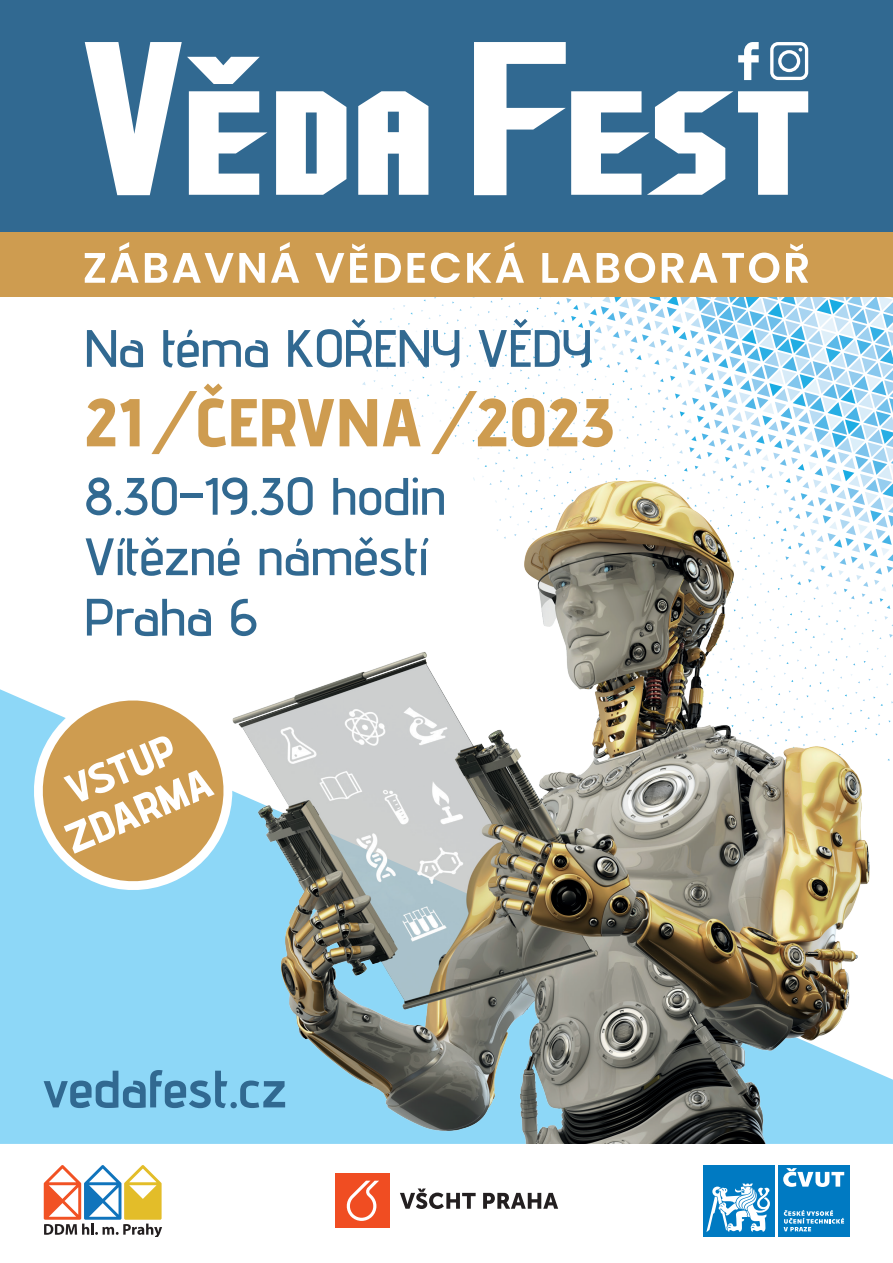
<style>
.page{position:relative;width:893px;height:1263px;background:#fff}
.page>*{position:absolute;margin:0;border:0;box-sizing:border-box;transform-origin:0 0}
.t1{font:800 67.5px "Advent Pro Expanded";letter-spacing:.015em;color:#ce9c50}
.t2{font:600 52.5px "Advent Pro Expanded";letter-spacing:.01em;color:#316991}
.t3{font:700 52.5px "Advent Pro Expanded";letter-spacing:.01em;color:#316991}
.t4{font:800 42px "Advent Pro Expanded";color:#fff}
.s1{font-weight:900;font-style:italic}
</style>
<div class="page">
<svg style="left:359px;top:297px;width:534px;height:389px"></svg>
<div style="left:0;top:689px;width:893px;height:455px;background:#8dd7f7"></div>
<div style="left:0;top:0;width:893px;height:232px;background:#316991"></div>
<div style="left:20px;top:689px;width:191px;height:214px;background:#8dd7f7"></div>
<svg style="left:31px;top:689px;width:180px;height:204px"></svg>
<img style="left:211px;top:469px;width:675px;height:675px">
<div style="left:778px;top:1165px;width:72px;height:71px;background:#007ac2"></div>
<svg style="left:783px;top:1168px;width:61px;height:19px"></svg>
<div style="left:703px;top:1165px;width:72px;height:71px;background:#007ac2"></div>
<svg style="left:706px;top:1183px;width:64px;height:49px"></svg>
<svg style="left:784px;top:1210px;width:60px;height:21px"></svg>
<div style="left:335px;top:1174px;width:54px;height:54px;background:#f04d22"></div>
<svg style="left:346px;top:1181px;width:33px;height:40px"></svg>
<svg style="left:400px;top:1188px;width:76px;height:21px"></svg>
<svg style="left:483px;top:1193px;width:75px;height:16px"></svg>
<svg style="left:44px;top:1165px;width:118px;height:71px"></svg>
<div style="left:0;top:232px;width:893px;height:65px;background:#ce9c50"></div>
<svg style="left:85px;top:42px;width:182px;height:153px"></svg>
<svg style="left:276px;top:91px;width:70px;height:104px;background:#e1e9ee"></svg>
<svg style="left:358px;top:91px;width:70px;height:104px;background:#e0e8ee"></svg>
<svg style="left:474px;top:42px;width:334px;height:153px"></svg>
<svg style="left:85px;top:242px;width:54px;height:41px"></svg>
<svg style="left:145px;top:253px;width:22px;height:30px"></svg>
<svg style="left:173px;top:253px;width:92px;height:30px"></svg>
<svg style="left:271px;top:242px;width:28px;height:41px"></svg>
<svg style="left:315px;top:253px;width:29px;height:30px"></svg>
<svg style="left:350px;top:243px;width:17px;height:40px"></svg>
<svg style="left:375px;top:253px;width:26px;height:30px"></svg>
<svg style="left:407px;top:253px;width:18px;height:30px"></svg>
<svg style="left:431px;top:253px;width:29px;height:30px"></svg>
<svg style="left:467px;top:242px;width:57px;height:41px"></svg>
<svg style="left:542px;top:253px;width:48px;height:30px"></svg>
<svg style="left:597px;top:253px;width:22px;height:30px"></svg>
<svg style="left:625px;top:253px;width:30px;height:30px"></svg>
<svg style="left:662px;top:253px;width:117px;height:30px"></svg>
<svg style="left:786px;top:243px;width:22px;height:40px"></svg>
<p class="t2" style="left:85px;top:316px;width:509px">Na téma KOŘENY VĚDY</p>
<p class="t1" style="left:85px;top:381px;width:531px">21<span class="s1">/</span>ČERVNA<span class="s1">/</span>2023</p>
<p class="t2" style="left:85px;top:464px;width:363px">8.30–19.30 hodin</p>
<p class="t2" style="left:85px;top:525px;width:345px">Vítězné náměstí</p>
<p class="t2" style="left:85px;top:585px;width:175px">Praha 6</p>
<p class="t4" style="left:58px;top:768px;width:116px;rotate:-23deg">VSTUP</p>
<p class="t4" style="left:58px;top:817px;width:156px;rotate:-23deg">ZDARMA</p>
<p class="t3" style="left:43px;top:1057px;width:246px">vedafest.cz</p>
</div>
